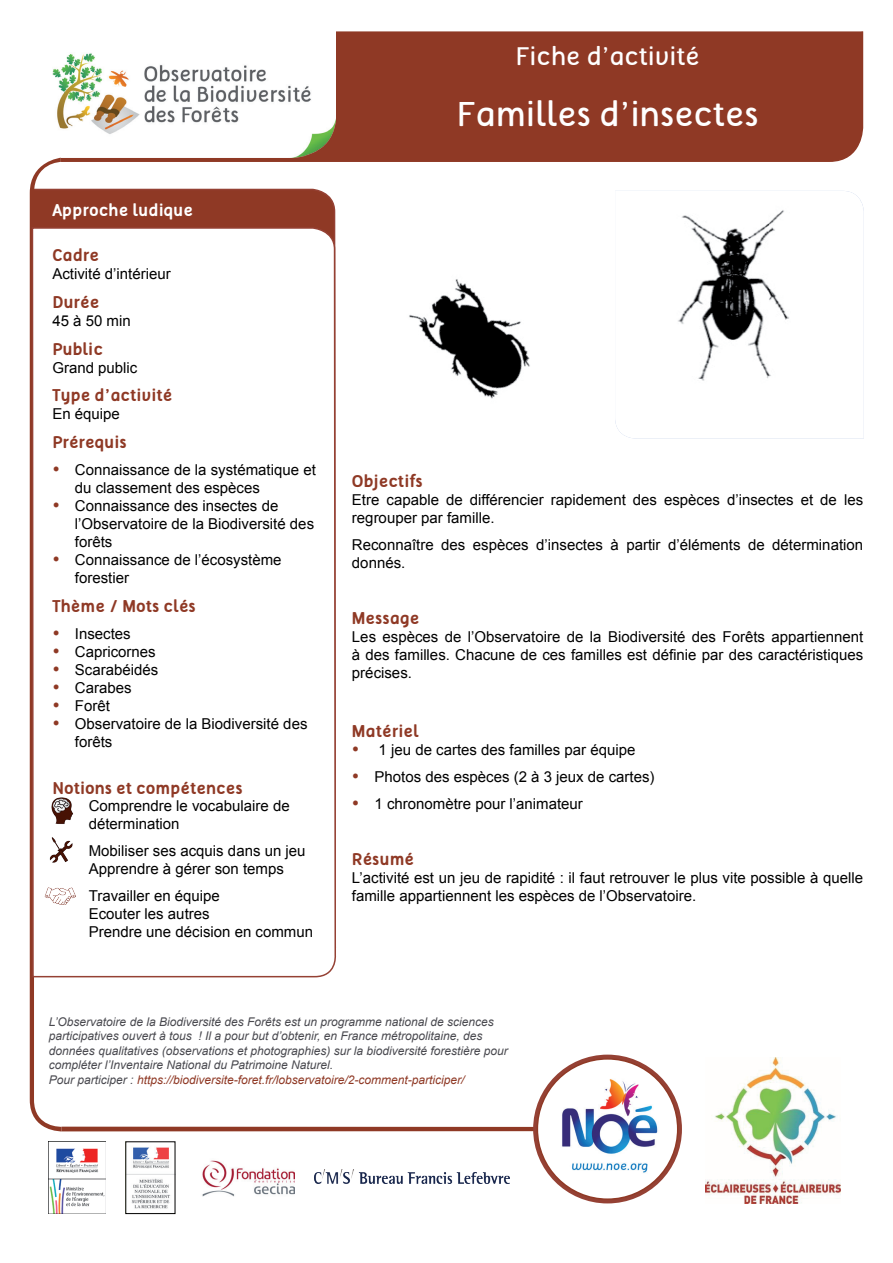
<style>
.page{position:relative;width:893px;height:1263px;background:#fff}
.page>*{position:absolute;margin:0;border:0;box-sizing:border-box;transform-origin:0 0}
.t1{font:34.5px "Tellural";color:#fff}
.t2{font:25.5px "Tellural";color:#fff}
.t3{font:700 16.5px "Tellural";color:#8f3925}
.t4{font:700 16.5px "Tellural";color:#fff}
.t5{font:15px/18px "Arial";color:#000}
.t6{font:italic 12px/14.4px "Arial";color:#49494f}
.s1{color:#8f3925}
</style>
<div class="page">
<img style="left:202px;top:1160px;width:93px;height:36px">
<img style="left:315px;top:1169px;width:194px;height:14px">
<img style="left:49px;top:1141px;width:56px;height:73px">
<img style="left:128px;top:1147px;width:45px;height:62px">
<svg style="left:62px;top:31px;width:802px;height:160px;fill:#8f3925"></svg>
<img style="left:52px;top:31px;width:284px;height:127px">
<hr style="left:62px;top:1127px;width:475px;height:4px;background:#8f3925">
<svg style="left:533px;top:1054px;width:149px;height:149px"></svg>
<svg style="left:537px;top:1059px;width:141px;height:140px"></svg>
<img style="left:546px;top:1064px;width:127px;height:126px">
<svg style="left:62px;top:188px;width:275px;height:38px;background:#93402d"></svg>
<svg style="left:62px;top:226px;width:274px;height:752px"></svg>
<img style="left:62px;top:797px;width:16px;height:31px">
<img style="left:62px;top:835px;width:16px;height:29px">
<img style="left:62px;top:885px;width:13px;height:19px">
<img style="left:706px;top:1058px;width:134px;height:145px">
<img style="left:409px;top:279px;width:121px;height:120px">
<img style="left:615px;top:191px;width:249px;height:248px">
<svg style="left:30px;top:158px;width:32px;height:974px"></svg>
<p class="t4" style="left:52px;top:200px;width:142px">Approche ludique</p>
<p class="t3" style="left:52px;top:246px;width:48px">Cadre</p>
<p class="t5" style="left:52px;top:265px;width:120px">Activité d’intérieur</p>
<p class="t3" style="left:52px;top:293px;width:49px">Durée</p>
<p class="t5" style="left:52px;top:312px;width:80px">45 à 50 min</p>
<p class="t3" style="left:52px;top:339px;width:52px">Public</p>
<p class="t5" style="left:52px;top:358px;width:87px">Grand public</p>
<p class="t3" style="left:52px;top:386px;width:122px">Type d’activité</p>
<p class="t5" style="left:52px;top:405px;width:69px">En équipe</p>
<p class="t3" style="left:52px;top:433px;width:76px">Prérequis</p>
<p class="t5" style="left:75px;top:461px;width:242px">Connaissance de la systématique et du classement des espèces<br>Connaissance des insectes de l’Observatoire de la Biodiversité des forêts<br>Connaissance de l’écosystème forestier</p>
<p class="t3" style="left:52px;top:597px;width:145px">Thème / Mots clés</p>
<p class="t5" style="left:75px;top:625px;width:234px">Insectes<br>Capricornes<br>Scarabéidés<br>Carabes<br>Forêt<br>Observatoire de la Biodiversité des forêts</p>
<p class="t3" style="left:52px;top:779px;width:192px">Notions et compétences</p>
<p class="t5" style="left:89px;top:796px;width:202px">Comprendre le vocabulaire de détermination</p>
<p class="t5" style="left:89px;top:841px;width:218px">Mobiliser ses acquis dans un jeu<br>Apprendre à gérer son temps</p>
<p class="t5" style="left:89px;top:886px;width:226px">Travailler en équipe<br>Ecouter les autres<br>Prendre une décision en commun</p>
<h2 class="t2" style="left:515px;top:43px;width:186px">Fiche d’activité</h2>
<h1 class="t1" style="left:456px;top:95px;width:304px">Familles d’insectes</h1>
<p class="t3" style="left:352px;top:472px;width:72px">Objectifs</p>
<p class="t5" style="left:352px;top:491px;width:513px">Etre capable de différencier rapidement des espèces d’insectes et de les regrouper par famille.</p>
<p class="t5" style="left:352px;top:536px;width:513px">Reconnaître des espèces d’insectes à partir d’éléments de détermination donnés.</p>
<p class="t3" style="left:352px;top:609px;width:69px">Message</p>
<p class="t5" style="left:352px;top:628px;width:513px;text-align:justify">Les espèces de l’Observatoire de la Biodiversité des Forêts appartiennent à des familles. Chacune de ces familles est définie par des caractéristiques précises.</p>
<p class="t3" style="left:352px;top:722px;width:68px">Matériel</p>
<p class="t5" style="left:374px;top:737px;width:282px;line-height:27px">1 jeu de cartes des familles par équipe<br>Photos des espèces (2 à 3 jeux de cartes)<br>1 chronomètre pour l’animateur</p>
<p class="t3" style="left:352px;top:850px;width:64px">Résumé</p>
<p class="t5" style="left:352px;top:869px;width:513px">L’activité est un jeu de rapidité : il faut retrouver le plus vite possible à quelle famille appartiennent les espèces de l’Observatoire.</p>
<p class="t6" style="left:49px;top:1015px;width:460px">L’Observatoire de la Biodiversité des Forêts est un programme national de sciences participatives ouvert à tous ! Il a pour but d’obtenir, en France métropolitaine, des données qualitatives (observations et photographies) sur la biodiversité forestière pour compléter l’Inventaire National du Patrimoine Naturel.<br>Pour participer : <span class="s1">https://biodiversite-foret.fr/lobservatoire/2-comment-participer/</span></p>
</div>
